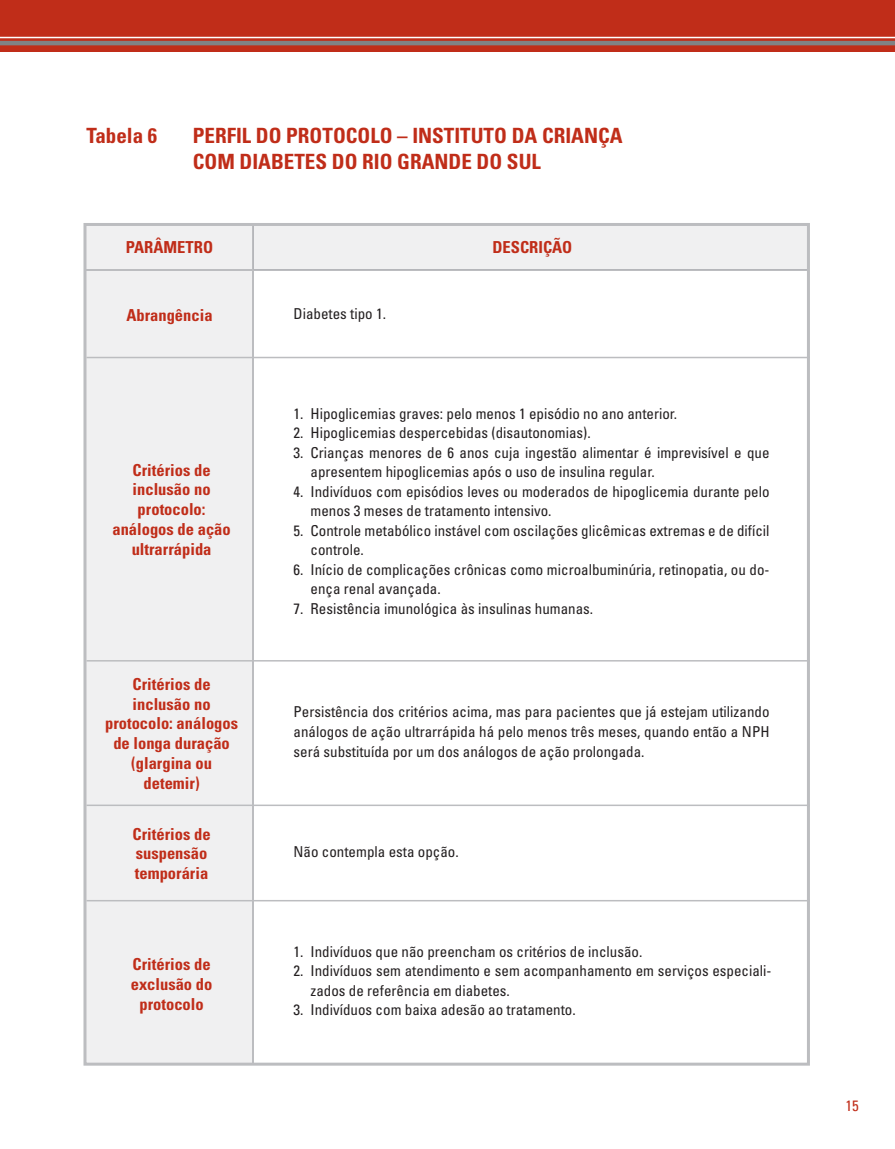
<style>
.page{position:relative;width:895px;height:1149px;background:#fff}
.page>*{position:absolute;margin:0;border:0;box-sizing:border-box;transform-origin:0 0}
.t1{font:700 condensed 21px/25.5px "Univers LT Std";color:#c02d19}
.t2{font:700 condensed 16.5px/19.8px "Univers LT Std";color:#c02d19;text-align:center}
.t3{font:condensed 15px/19.5px "Univers LT Std";color:#231f20}
.t4{font:condensed 15px "Univers LT Std";color:#c02d19}
</style>
<div class="page">
<hr style="left:0;top:0;width:1px;height:51px;background:#c02d19">
<div style="left:87px;top:227px;width:165px;height:834px;background:#f0f0f1"></div>
<hr style="left:252px;top:224px;width:1px;height:839px;background:#bcbdc0">
<hr style="left:85px;top:269px;width:723px;height:1px;background:#bcbdc0">
<div style="left:254px;top:227px;width:551px;height:42px;background:#f0f0f1"></div>
<hr style="left:253px;top:224px;width:1px;height:45px;background:#b5b6ba">
<hr style="left:253px;top:269px;width:555px;height:1px;background:#b5b6ba">
<div style="left:1px;top:0;width:893px;height:51px;background:#c02d19"></div>
<hr style="left:1px;top:41px;width:893px;height:4px;background:#808285">
<hr style="left:1px;top:37px;width:893px;height:1px;background:#fff">
<div style="left:83px;top:223px;width:726px;height:842px;border:3px solid #bcbdc0"></div>
<hr style="left:86px;top:356px;width:723px;height:2px;background:#bcbdc0">
<hr style="left:86px;top:804px;width:723px;height:1px;background:#bcbdc0">
<hr style="left:86px;top:899px;width:723px;height:2px;background:#bcbdc0">
<hr style="left:86px;top:660px;width:723px;height:1px;background:#bcbdc0">
<h1 class="t1" style="left:86px;top:125px;width:72px">Tabela 6</h1>
<h1 class="t1" style="left:193px;top:125px;width:431px">PERFIL DO PROTOCOLO – INSTITUTO DA CRIANÇA<br>COM DIABETES DO RIO GRANDE DO SUL</h1>
<p class="t2" style="left:126px;top:239px;width:89px">PARÂMETRO</p>
<p class="t2" style="left:492px;top:239px;width:81px">DESCRIÇÃO</p>
<p class="t2" style="left:126px;top:307px;width:88px">Abrangência</p>
<p class="t3" style="left:293px;top:305px;width:94px">Diabetes tipo 1.</p>
<p class="t2" style="left:112px;top:461px;width:120px">Critérios de inclusão no protocolo: análogos de ação ultrarrápida</p>
<p class="t2" style="left:105px;top:675px;width:134px">Critérios de inclusão no protocolo: análogos de longa duração (glargina ou detemir)</p>
<p class="t2" style="left:133px;top:825px;width:79px;text-align:left">Critérios de suspensão temporária</p>
<p class="t2" style="left:131px;top:955px;width:83px">Critérios de exclusão do protocolo</p>
<p class="t3" style="left:293px;top:404px;width:385px">1. Hipoglicemias graves: pelo menos 1 episódio no ano anterior.</p>
<p class="t3" style="left:293px;top:424px;width:298px">2. Hipoglicemias despercebidas (disautonomias).</p>
<p class="t3" style="left:310px;top:443px;width:460px;text-indent:-17px">3. Crianças menores de 6 anos cuja ingestão alimentar é imprevisível e que apresentem hipoglicemias após o uso de insulina regular.</p>
<p class="t3" style="left:310px;top:482px;width:460px;text-indent:-17px">4. Indivíduos com episódios leves ou moderados de hipoglicemia durante pelo menos 3 meses de tratamento intensivo.</p>
<p class="t3" style="left:310px;top:521px;width:460px;text-indent:-17px">5. Controle metabólico instável com oscilações glicêmicas extremas e de difícil controle.</p>
<p class="t3" style="left:310px;top:560px;width:460px;text-indent:-17px">6. Início de complicações crônicas como microalbuminúria, retinopatia, ou do&shy;ença renal avançada.</p>
<p class="t3" style="left:293px;top:599px;width:301px">7. Resistência imunológica às insulinas humanas.</p>
<p class="t3" style="left:293px;top:703px;width:477px;text-align:justify">Persistência dos critérios acima, mas para pacientes que já estejam utilizando análogos de ação ultrarrápida há pelo menos três meses, quando então a NPH será substituída por um dos análogos de ação prolongada.</p>
<p class="t3" style="left:293px;top:842px;width:166px">Não contempla esta opção.</p>
<p class="t3" style="left:293px;top:942px;width:350px">1. Indivíduos que não preencham os critérios de inclusão.</p>
<p class="t3" style="left:310px;top:961px;width:462px;text-indent:-17px">2. Indivíduos sem atendimento e sem acompanhamento em serviços especiali&shy;zados de referência em diabetes.</p>
<p class="t3" style="left:293px;top:1000px;width:283px">3. Indivíduos com baixa adesão ao tratamento.</p>
<p class="t4" style="left:845px;top:1099px;width:15px">15</p>
</div>
